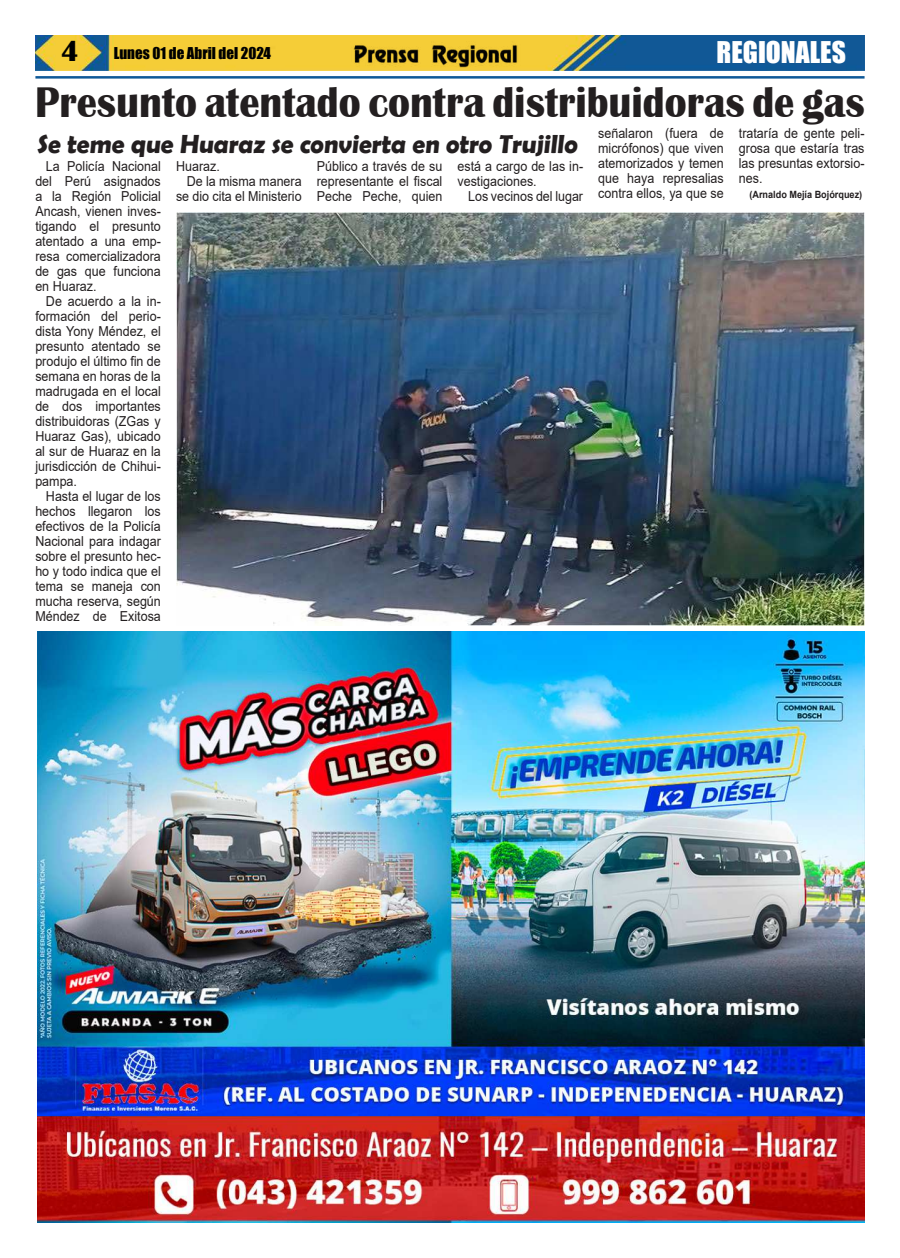
<style>
.page{position:relative;width:900px;height:1258px;background:#fff}
.page>*{position:absolute;margin:0;border:0;box-sizing:border-box;transform-origin:0 0}
.t1{font:700 44.12px "Britannic";color:#231f20;scale:.92 1}
.t2{font:27.5px "Impact";color:#fff}
.t3{font:700 26.25px "Berlin Sans FB Demi";color:#231f20}
.t4{font:15px "Impact";color:#000}
.t5{font:13.75px/15px "Arial";color:#231f20;text-align:justify;scale:.91 1}
.t6{font:700 10px "Arial";color:#231f20;scale:.91 1}
.s1{font-family:"Britannic";font-weight:700;font-size:30px}
</style>
<div class="page">
<img style="left:35px;top:35px;width:830px;height:36px">
<hr style="left:35px;top:76px;width:830px;height:3px;background:#0f5998">
<img style="left:351px;top:41px;width:169px;height:27px">
<img style="left:37px;top:631px;width:828px;height:591px">
<img style="left:176px;top:213px;width:689px;height:412px">
<p class="t4" style="left:61px;top:45px;width:212px"><span class="s1">4</span> Lunes 01 de Abril del 2024</p>
<h2 class="t2" style="left:717px;top:37px;width:131px">REGIONALES</h2>
<h1 class="t1" style="left:35px;top:87px;width:903px">Presunto atentado contra distribuidoras de gas</h1>
<p class="t5" style="left:35px;top:160px;width:139px;text-indent:11px">La Policía Nacional del Perú asignados a la Región Policial Ancash, vienen inves&shy;tigando el presunto atentado a una emp&shy;resa comercializadora de gas que funciona en Huaraz.</p>
<p class="t5" style="left:35px;top:294px;width:139px;text-indent:11px">De acuerdo a la in&shy;formación del perio&shy;dista Yony Méndez, el presunto atentado se produjo el último 昀椀n de semana en horas de la madrugada en el local de dos importantes distribuidoras (ZGas y Huaraz Gas), ubicado al sur de Huaraz en la jurisdicción de Chihui&shy;pampa.</p>
<p class="t5" style="left:35px;top:489px;width:139px;text-indent:11px">Hasta el lugar de los hechos llegaron los efectivos de la Policía Nacional para indagar sobre el presunto hec&shy;ho y todo indica que el tema se maneja con mucha reserva, según Méndez de Exitosa</p>
<p class="t5" style="left:598px;top:127px;width:140px">señalaron (fuera de micrófonos) que viven atemorizados y temen que haya represalias contra ellos, ya que se</p>
<p class="t5" style="left:739px;top:127px;width:140px">trataría de gente peli&shy;grosa que estaría tras las presuntas extorsio&shy;nes.</p>
<h3 class="t3" style="left:37px;top:133px;width:544px">Se teme que Huaraz se convierta en otro Trujillo</h3>
<p class="t5" style="left:458px;top:160px;width:140px">está a cargo de las in&shy;vestigaciones.</p>
<p class="t5" style="left:468px;top:189px;width:128px">Los vecinos del lugar</p>
<p class="t5" style="left:317px;top:159px;width:140px">Público a través de su representante el 昀椀scal Peche Peche, quien</p>
<p class="t5" style="left:176px;top:159px;width:50px">Huaraz.</p>
<p class="t5" style="left:187px;top:174px;width:128px">De la misma manera</p>
<p class="t5" style="left:176px;top:190px;width:140px">se dio cita el Ministerio</p>
<p class="t6" style="left:750px;top:191px;width:125px">(Arnaldo Mejía Bojórquez)</p>
</div>
